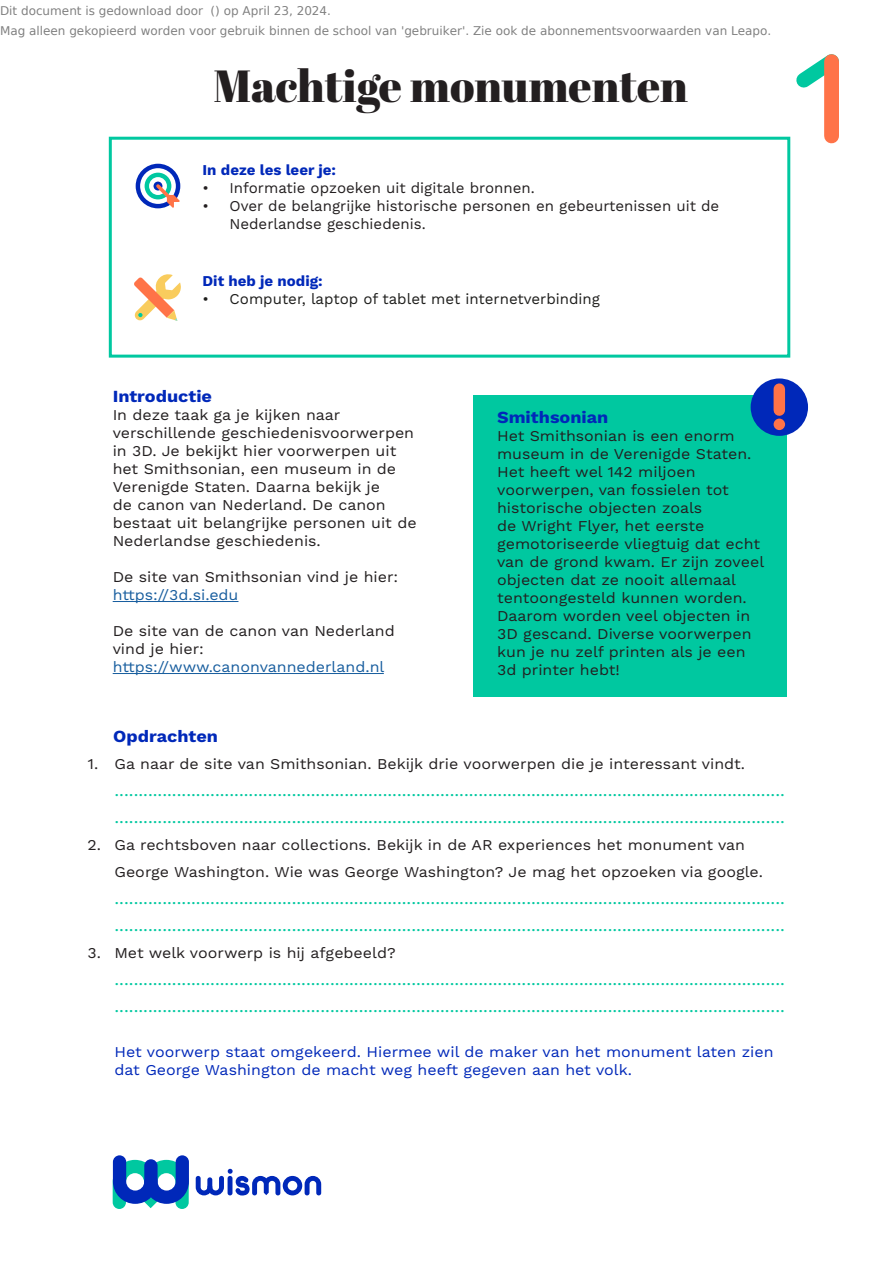
<style>
.page{position:relative;width:893px;height:1263px;background:#fff}
.page>*{position:absolute;margin:0;border:0;box-sizing:border-box;transform-origin:0 0}
.Alineastijl_1{font:45px "Abril Fatface";color:#231f20}
.t1{font:16.95px/27px "Work Sans";color:#00c8a0;scale:1.06 1}
.t2{font:700 16.95px "Work Sans";color:#0028b9;scale:1.06 1}
.t3{font:15px/18px "Work Sans";color:#231f20;scale:1.06 1}
.t4{font:15px/18px "Work Sans";color:#231f20}
.t5{font:15px/18px "Work Sans";color:#0028b9;scale:1.06 1}
.t6{font:15px "Work Sans";color:#1d1d1b}
.t7{font:15px "Work Sans";color:#175d9e;scale:1.06 1}
.t8{font:700 15px "Work Sans";color:#0028b9}
.t9{font:12px/20.4px "DejaVu Sans";color:rgb(0 0 0/.5)}
.s1{color:#175d9e}
</style>
<div class="page">
<div style="left:109px;top:137px;width:681px;height:221px;border:3px solid #00c8a0"></div>
<div style="left:473px;top:395px;width:314px;height:302px;background:#00c8a0"></div>
<hr style="left:113px;top:601px;width:125px;height:1px;background:#175d9e">
<hr style="left:113px;top:673px;width:271px;height:1px;background:#175d9e">
<svg style="left:796px;top:54px;width:43px;height:34px"></svg>
<div style="left:824px;top:62px;width:15px;height:74px;background:#ff7348"></div>
<div style="left:751px;top:378px;width:57px;height:58px;background:#0028b9;border-radius:50%"></div>
<div style="left:774px;top:419px;width:11px;height:11px;background:#ff7348;border-radius:50%"></div>
<div style="left:774px;top:389px;width:11px;height:21px;background:#ff7348"></div>
<svg style="left:113px;top:1155px;width:76px;height:54px"></svg>
<svg style="left:196px;top:1169px;width:125px;height:26px"></svg>
<div style="left:136px;top:164px;width:44px;height:44px;background:#0028b9;border-radius:50%"></div>
<svg style="left:140px;top:168px;width:36px;height:36px"></svg>
<div style="left:145px;top:173px;width:26px;height:26px;background:#00c8a0;border-radius:50%"></div>
<div style="left:149px;top:177px;width:18px;height:18px;background:#fff;border-radius:50%"></div>
<svg style="left:153px;top:181px;width:27px;height:27px"></svg>
<svg style="left:134px;top:274px;width:47px;height:47px"></svg>
<p class="t9" style="left:0;top:0;width:773px">Dit document is gedownload door () op April 23, 2024.<br>Mag alleen gekopieerd worden voor gebruik binnen de school van 'gebruiker'. Zie ook de abonnementsvoorwaarden van Leapo.</p>
<p class="Alineastijl_1" style="left:213px;top:54px;width:476px">Machtige monumenten</p>
<p class="t8" style="left:203px;top:161px;width:135px">In deze les leer je:</p>
<p class="t4" style="left:203px;top:180px;width:334px">• Informatie opzoeken uit digitale bronnen.</p>
<p class="t4" style="left:230px;top:198px;width:491px;text-indent:-27px">• Over de belangrijke historische personen en gebeurtenissen uit de<br>Nederlandse geschiedenis.</p>
<p class="t8" style="left:203px;top:272px;width:122px">Dit heb je nodig:</p>
<p class="t6" style="left:203px;top:290px;width:399px">• Computer, laptop of tablet met internetverbinding</p>
<p class="t2" style="left:113px;top:386px;width:95px">Introductie</p>
<p class="t3" style="left:113px;top:406px;width:288px">In deze taak ga je kijken naar verschillende geschiedenisvoorwerpen in 3D. Je bekijkt hier voorwerpen uit het Smithsonian, een museum in de Verenigde Staten. Daarna bekijk je<br>de canon van Nederland. De canon bestaat uit belangrijke personen uit de Nederlandse geschiedenis.</p>
<p class="t3" style="left:113px;top:568px;width:271px">De site van Smithsonian vind je hier: <span class="s1">https://3d.si.edu</span></p>
<p class="t3" style="left:113px;top:622px;width:268px">De site van de canon van Nederland vind je hier:</p>
<p class="t7" style="left:113px;top:658px;width:258px">https://www.canonvannederland.nl</p>
<p class="t2" style="left:497px;top:407px;width:107px">Smithsonian</p>
<p class="t3" style="left:497px;top:427px;width:254px">Het Smithsonian is een enorm museum in de Verenigde Staten.<br>Het heeft wel 142 miljoen voorwerpen, van fossielen tot historische objecten zoals<br>de Wright Flyer, het eerste gemotoriseerde vliegtuig dat echt van de grond kwam. Er zijn zoveel objecten dat ze nooit allemaal tentoongesteld kunnen worden.<br>Daarom worden veel objecten in<br>3D gescand. Diverse voorwerpen kun je nu zelf printen als je een<br>3d printer hebt!</p>
<p class="t2" style="left:113px;top:727px;width:100px">Opdrachten</p>
<p class="t3" style="left:88px;top:756px;width:622px">1. Ga naar de site van Smithsonian. Bekijk drie voorwerpen die je interessant vindt.</p>
<p class="t1" style="left:115px;top:778px;width:634px">............................................................................................................................................ ............................................................................................................................................</p>
<p class="t3" style="left:115px;top:832px;width:613px;line-height:27px;text-indent:-27px">2. Ga rechtsboven naar collections. Bekijk in de AR experiences het monument van<br>George Washington. Wie was George Washington? Je mag het opzoeken via google.</p>
<p class="t1" style="left:115px;top:886px;width:634px">............................................................................................................................................ ............................................................................................................................................</p>
<p class="t3" style="left:88px;top:945px;width:292px">3. Met welk voorwerp is hij afgebeeld?</p>
<p class="t1" style="left:115px;top:967px;width:634px">............................................................................................................................................ ............................................................................................................................................</p>
<p class="t5" style="left:115px;top:1044px;width:623px">Het voorwerp staat omgekeerd. Hiermee wil de maker van het monument laten zien dat George Washington de macht weg heeft gegeven aan het volk.</p>
</div>
